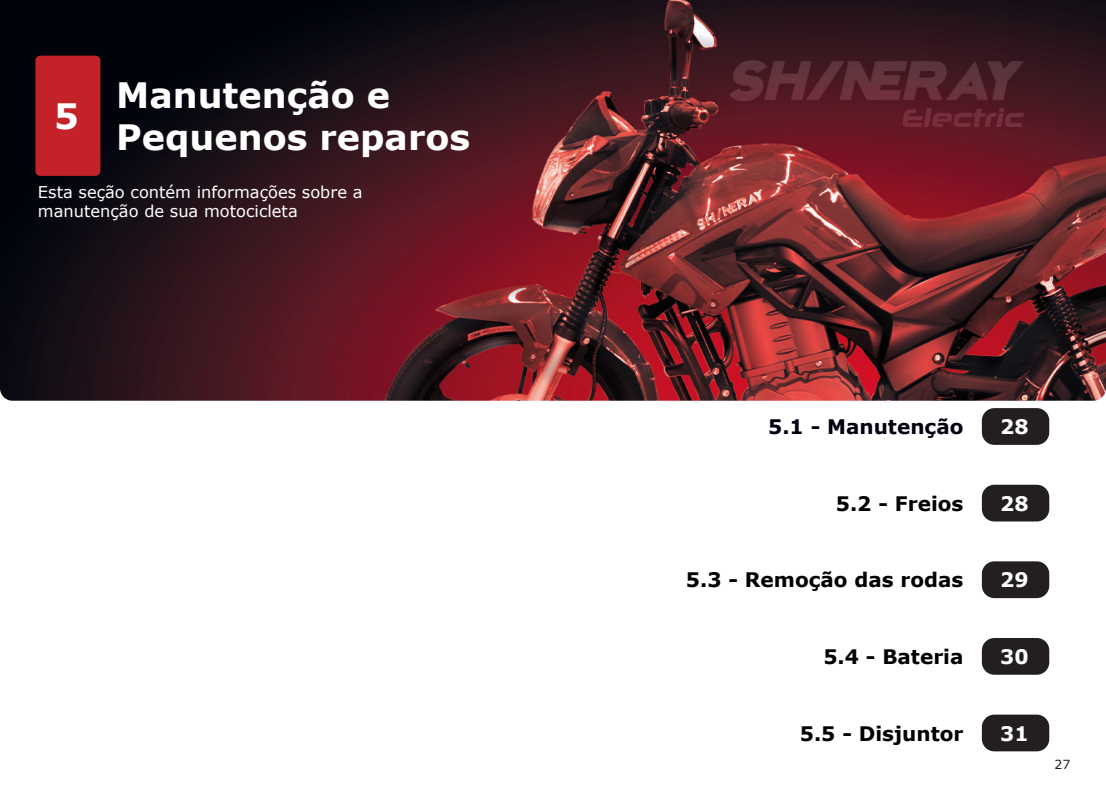
<style>
.page{position:relative;width:1106px;height:801px;background:#fff}
.page>*{position:absolute;margin:0;border:0;box-sizing:border-box;transform-origin:0 0}
.sub_título{font:700 35px/42px "Verdana";color:#fff}
.numero_indice{font:700 35px "Verdana";color:#fff}
.numero_indice-2{font:700 20px "Verdana";color:#000}
.numero_indice-3{font:700 20px "Verdana";color:#001}
.numero_indice-4{font:700 20px "Verdana";color:#fff}
.sub_título-2{font:16.25px/19.5px "Verdana";color:#fff}
.t1{font:12.5px "Verdana";color:#231f20}
</style>
<div class="page">
<img style="left:0;top:0;width:1106px;height:401px">
<div style="left:981px;top:408px;width:68px;height:37px;background:#231f20;border-radius:12px"></div>
<div style="left:981px;top:485px;width:68px;height:36px;background:#231f20;border-radius:12px"></div>
<div style="left:981px;top:561px;width:68px;height:37px;background:#231f20;border-radius:12px"></div>
<div style="left:981px;top:638px;width:68px;height:37px;background:#231f20;border-radius:12px"></div>
<div style="left:981px;top:714px;width:68px;height:37px;background:#231f20;border-radius:12px"></div>
<div style="left:35px;top:56px;width:65px;height:120px;background:#c32328;border-radius:5px"></div>
<p class="sub_título" style="left:116px;top:74px;width:355px">Manutenção e<br>Pequenos reparos</p>
<p class="sub_título-2" style="left:38px;top:182px;width:326px">Esta seção contém informações sobre a manutenção de sua motocicleta</p>
<p class="numero_indice" style="left:54px;top:92px;width:26px">5</p>
<p class="numero_indice-3" style="left:768px;top:413px;width:197px">5.1 - Manutenção</p>
<p class="numero_indice-4" style="left:1000px;top:413px;width:30px">28</p>
<p class="numero_indice-2" style="left:835px;top:489px;width:129px">5.2 - Freios</p>
<p class="numero_indice-4" style="left:1000px;top:489px;width:30px">28</p>
<p class="numero_indice-2" style="left:686px;top:566px;width:279px">5.3 - Remoção das rodas</p>
<p class="numero_indice-4" style="left:1000px;top:566px;width:30px">29</p>
<p class="numero_indice-2" style="left:823px;top:642px;width:142px">5.4 - Bateria</p>
<p class="numero_indice-4" style="left:1000px;top:642px;width:30px">30</p>
<p class="numero_indice-2" style="left:799px;top:719px;width:165px">5.5 - Disjuntor</p>
<p class="numero_indice-4" style="left:1000px;top:719px;width:30px">31</p>
<p class="t1" style="left:1054px;top:755px;width:17px">27</p>
</div>
